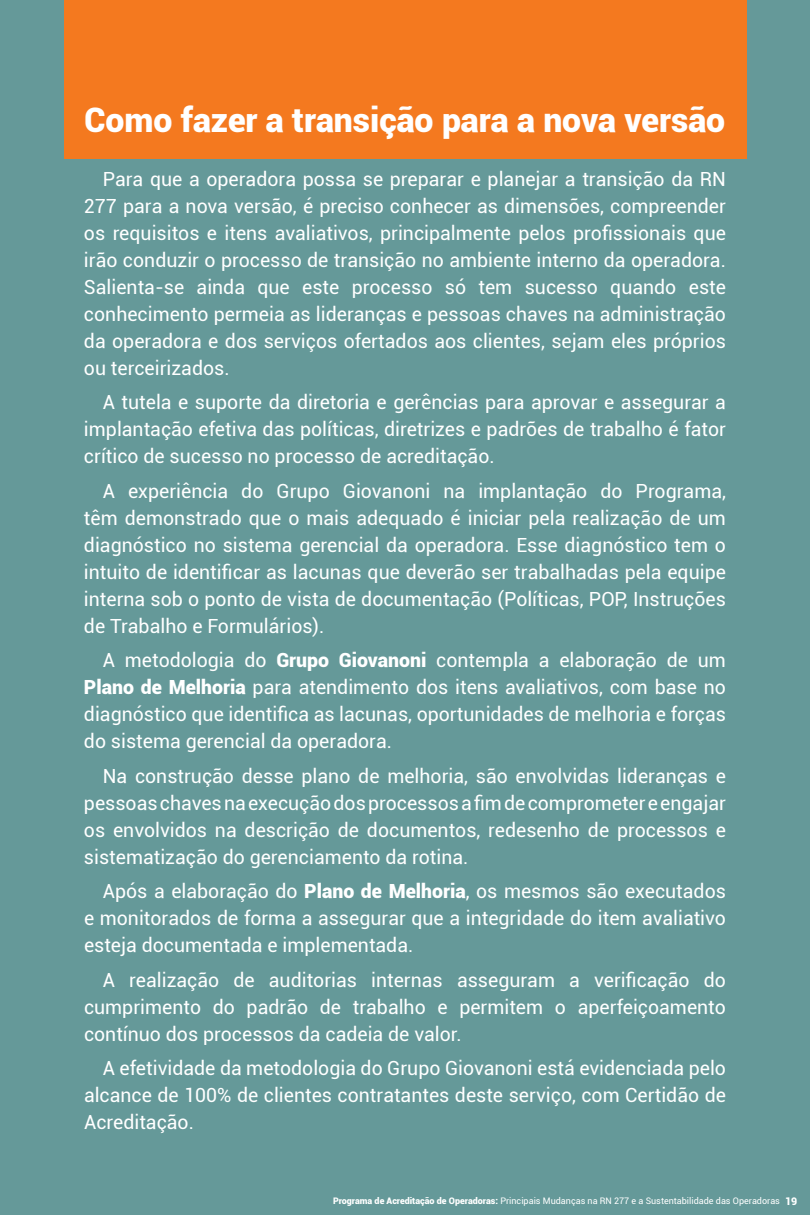
<style>
.page{position:relative;width:810px;height:1215px;background:#659999}
.page>*{position:absolute;margin:0;border:0;box-sizing:border-box;transform-origin:0 0}
.t1{font:900 33.75px "Roboto";color:#fff}
.t2{font:19.5px/27px "Roboto";color:#fff;text-align:justify}
.t3{font:9px "Roboto";color:#fff}
.s1{font-weight:900}
.s2{font-weight:900;font-size:10.5px}
</style>
<div class="page">
<div style="left:64px;top:0;width:682px;height:159px;background:#f4791f"></div>
<h1 class="t1" style="left:84px;top:96px;width:643px">Como fazer a transição para a nova versão</h1>
<p class="t2" style="left:84px;top:164px;width:644px;text-indent:19px">Para que a operadora possa se preparar e planejar a transição da RN 277 para a nova versão, é preciso conhecer as dimensões, compreender os requisitos e itens avaliativos, principalmente pelos profissionais que irão conduzir o processo de transição no ambiente interno da operadora.<br>Salienta-se ainda que este processo só tem sucesso quando este conhecimento permeia as lideranças e pessoas chaves na administração da operadora e dos serviços ofertados aos clientes, sejam eles próprios ou terceirizados.</p>
<p class="t2" style="left:84px;top:388px;width:644px;text-indent:19px">A tutela e suporte da diretoria e gerências para aprovar e assegurar a implantação efetiva das políticas, diretrizes e padrões de trabalho é fator crítico de sucesso no processo de acreditação.</p>
<p class="t2" style="left:84px;top:477px;width:643px;text-indent:19px">A experiência do Grupo Giovanoni na implantação do Programa, têm demonstrado que o mais adequado é iniciar pela realização de um diagnóstico no sistema gerencial da operadora. Esse diagnóstico tem o intuito de identificar as lacunas que deverão ser trabalhadas pela equipe interna sob o ponto de vista de documentação (Políticas, POP, Instruções de Trabalho e Formulários).</p>
<p class="t2" style="left:84px;top:646px;width:644px;text-indent:19px">A metodologia do <span class="s1">Grupo Giovanoni</span> contempla a elaboração de um <span class="s1">Plano de Melhoria</span> para atendimento dos itens avaliativos, com base no diagnóstico que identifica as lacunas, oportunidades de melhoria e forças do sistema gerencial da operadora.</p>
<p class="t2" style="left:84px;top:762px;width:644px;text-indent:19px">Na construção desse plano de melhoria, são envolvidas lideranças e pessoas chaves na execução dos processos a fim de comprometer e engajar os envolvidos na descrição de documentos, redesenho de processos e sistematização do gerenciamento da rotina.</p>
<p class="t2" style="left:84px;top:877px;width:643px;text-indent:19px">Após a elaboração do <span class="s1">Plano de Melhoria</span>, os mesmos são executados e monitorados de forma a assegurar que a integridade do item avaliativo esteja documentada e implementada.</p>
<p class="t2" style="left:84px;top:966px;width:643px;text-indent:19px">A realização de auditorias internas asseguram a verificação do cumprimento do padrão de trabalho e permitem o aperfeiçoamento contínuo dos processos da cadeia de valor.</p>
<p class="t2" style="left:84px;top:1054px;width:643px;text-indent:19px">A efetividade da metodologia do Grupo Giovanoni está evidenciada pelo alcance de 100% de clientes contratantes deste serviço, com Certidão de Acreditação.</p>
<p class="t3" style="left:333px;top:1194px;width:466px"><span class="s1">Programa de Acreditação de Operadoras:</span> Principais Mudanças na RN 277 e a Sustentabilidade das Operadoras <span class="s2">19</span></p>
</div>
